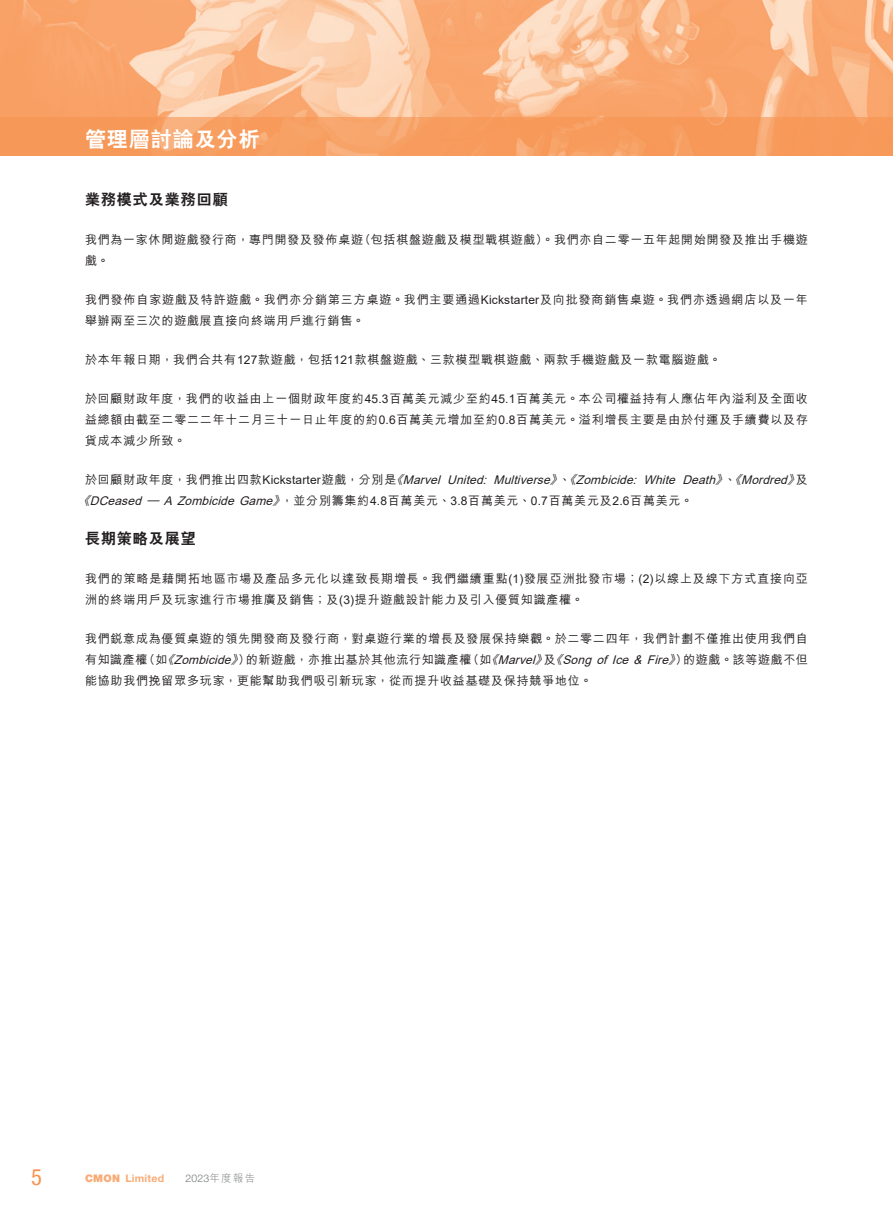
<style>
.page{position:relative;width:893px;height:1212px;background:#fff}
.page>*{position:absolute;margin:0;border:0;box-sizing:border-box;transform-origin:0 0}
.t1{font:condensed 22.5px "Helvetica Neue LT Std";color:#f6934f}
.t2{font:800 21px "C Hei 2 HK";letter-spacing:.045em;color:#fff}
._03_H1{font:800 15px "C Hei 2 HK";letter-spacing:.065em;color:#231f20}
._01_Body_Text{font:500 12px/21px "M Hei HK";letter-spacing:.065em;color:#231f20}
._01_Body_Text-2{font:italic 12px "Arial";color:#231f20}
._01_Body_Text-3{font:italic 500 12px "M Hei HK";color:#231f20}
.t3{font:300 10.5px "Helvetica Neue LT Std";color:#76787b}
.t4{font:700 10.5px "Helvetica Neue LT Std";letter-spacing:.025em;color:#f9ab75}
.t5{font:900 10.5px "Helvetica Neue LT Std";color:#f9ab75}
.s1{font-family:"Arial";font-weight:400}
.s2{font-family:"M Hei HK";font-weight:500;font-style:normal}
.s3{font-family:"Arial";font-weight:400;font-style:italic}
.s4{font-style:normal}
.s5{font-style:italic}
.s6{font-family:"M Hei HK";font-weight:500}
.s7{font-family:"M Hei HK"}
</style>
<div class="page">
<img style="left:0;top:0;width:893px;height:117px">
<svg style="left:0;top:117px;width:893px;height:38px;background:#f69d5f"></svg>
<h2 class="t2" style="left:85px;top:125px;width:176px">管理層討論及分析</h2>
<p class="_03_H1" style="left:85px;top:189px;width:144px">業務模式及業務回顧</p>
<p class="_01_Body_Text" style="left:359px;top:228px;width:450px">（包括棋盤遊戲及模型戰棋遊戲）。我們亦自二零一五年起開始開發及推出手機遊</p>
<p class="_01_Body_Text" style="left:85px;top:228px;width:280px">我們為一家休閒遊戲發行商，專門開發及發佈桌遊戲。</p>
<p class="_01_Body_Text" style="left:85px;top:288px;width:724px">我們發佈自家遊戲及特許遊戲。我們亦分銷第三方桌遊。我們主要通過<span class="s1">Kickstarter</span>及向批發商銷售桌遊。我們亦透過網店以及一年舉辦兩至三次的遊戲展直接向終端用戶進行銷售。</p>
<p class="_01_Body_Text" style="left:85px;top:348px;width:638px">於本年報日期，我們合共有<span class="s1">127</span>款遊戲，包括<span class="s1">121</span>款棋盤遊戲、三款模型戰棋遊戲、兩款手機遊戲及一款電腦遊戲。</p>
<p class="_01_Body_Text" style="left:85px;top:387px;width:724px;text-align:justify">於回顧財政年度，我們的收益由上一個財政年度約<span class="s1">45.3</span>百萬美元減少至約<span class="s1">45.1</span>百萬美元。本公司權益持有人應佔年內溢利及全面收益總額由截至二零二二年十二月三十一日止年度的約<span class="s1">0.6</span>百萬美元增加至約<span class="s1">0.8</span>百萬美元。溢利增長主要是由於付運及手續費以及存貨成本減少所致。</p>
<p class="_01_Body_Text-2" style="left:741px;top:471px;width:68px">Mordred <span class="s2">及</span></p>
<p class="_01_Body_Text" style="left:90px;top:468px;width:604px;text-indent:-5px">於回顧財政年度，我們推出四款<span class="s1">Kickstarter</span>遊戲，分別是<br><span class="s3">DCeased—AZombicideGame</span> ，並分別籌集約<span class="s1">4.8</span>百萬美元、<span class="s1">3.8</span>百萬美元、<span class="s1">0.7</span>百萬美元及<span class="s1">2.6</span>百萬美元。</p>
<p class="_01_Body_Text-3" style="left:391px;top:471px;width:18px">《</p>
<p class="_01_Body_Text-3" style="left:550px;top:471px;width:32px">》<span class="s4">、</span>《</p>
<p class="_01_Body_Text-3" style="left:715px;top:471px;width:32px">》<span class="s4">、</span>《</p>
<p class="_01_Body_Text-3" style="left:787px;top:471px;width:18px">》</p>
<p class="_01_Body_Text-2" style="left:403px;top:471px;width:86px">Marvel United</p>
<p class="_01_Body_Text-2" style="left:483px;top:471px;width:73px">: Multiverse</p>
<p class="_01_Body_Text-2" style="left:576px;top:471px;width:63px">Zombicide</p>
<p class="_01_Body_Text-2" style="left:633px;top:471px;width:88px">: White Death</p>
<p class="_01_Body_Text-3" style="left:78px;top:492px;width:18px">《</p>
<p class="_03_H1" style="left:85px;top:528px;width:112px">長期策略及展望</p>
<p class="_01_Body_Text" style="left:85px;top:567px;width:724px">我們的策略是藉開拓地區市場及產品多元化以達致長期增長。我們繼續重點 <span class="s1">)1(</span> 發展亞洲批發市場；<span class="s1">( )2</span> 以線上及線下方式直接向亞洲的終端用戶及玩家進行市場推廣及銷售；及 <span class="s1">)3(</span> 提升遊戲設計能力及引入優質知識產權。</p>
<p class="_01_Body_Text" style="left:85px;top:627px;width:724px;text-align:right">我們銳意成為優質桌遊的領先開發商及發行商，對桌遊行業的增長及發展保持樂觀。於二零二四年，我們計劃不僅推出使用我們自的遊戲。該等遊戲不但</p>
<p class="_01_Body_Text-3" style="left:272px;top:492px;width:18px">》</p>
<p class="_01_Body_Text" style="left:85px;top:648px;width:508px">有知識產權<br>能協助我們挽留眾多玩家，更能幫助我們吸引新玩家，從而提升收益基礎及保持競爭地位。</p>
<p class="_01_Body_Text" style="left:246px;top:648px;width:227px">的新遊戲，亦推出基於其他流行知識產權</p>
<p class="_01_Body_Text-3" style="left:231px;top:651px;width:21px">》<span class="s4">）</span></p>
<p class="_01_Body_Text-3" style="left:668px;top:651px;width:21px">》<span class="s4">）</span></p>
<p class="_01_Body_Text" style="left:143px;top:648px;width:36px">（<span class="s5">《</span>如</p>
<p class="_01_Body_Text" style="left:467px;top:648px;width:36px">（<span class="s5">《</span>如</p>
<p class="_01_Body_Text-2" style="left:498px;top:651px;width:70px">Marvel <span class="s6">《</span><span class="s2">及</span></p>
<p class="_01_Body_Text-3" style="left:535px;top:651px;width:18px">》</p>
<p class="_01_Body_Text-2" style="left:562px;top:651px;width:111px">Song of Ice &amp; Fire</p>
<p class="_01_Body_Text-2" style="left:174px;top:651px;width:63px">Zombicide</p>
<h1 class="t1" style="left:31px;top:1164px;width:12px">5</h1>
<p class="t5" style="left:85px;top:1172px;width:37px">CMON</p>
<p class="t4" style="left:125px;top:1172px;width:40px">Limited</p>
<p class="t3" style="left:186px;top:1172px;width:71px">2023<span class="s7">年度報告</span></p>
</div>
